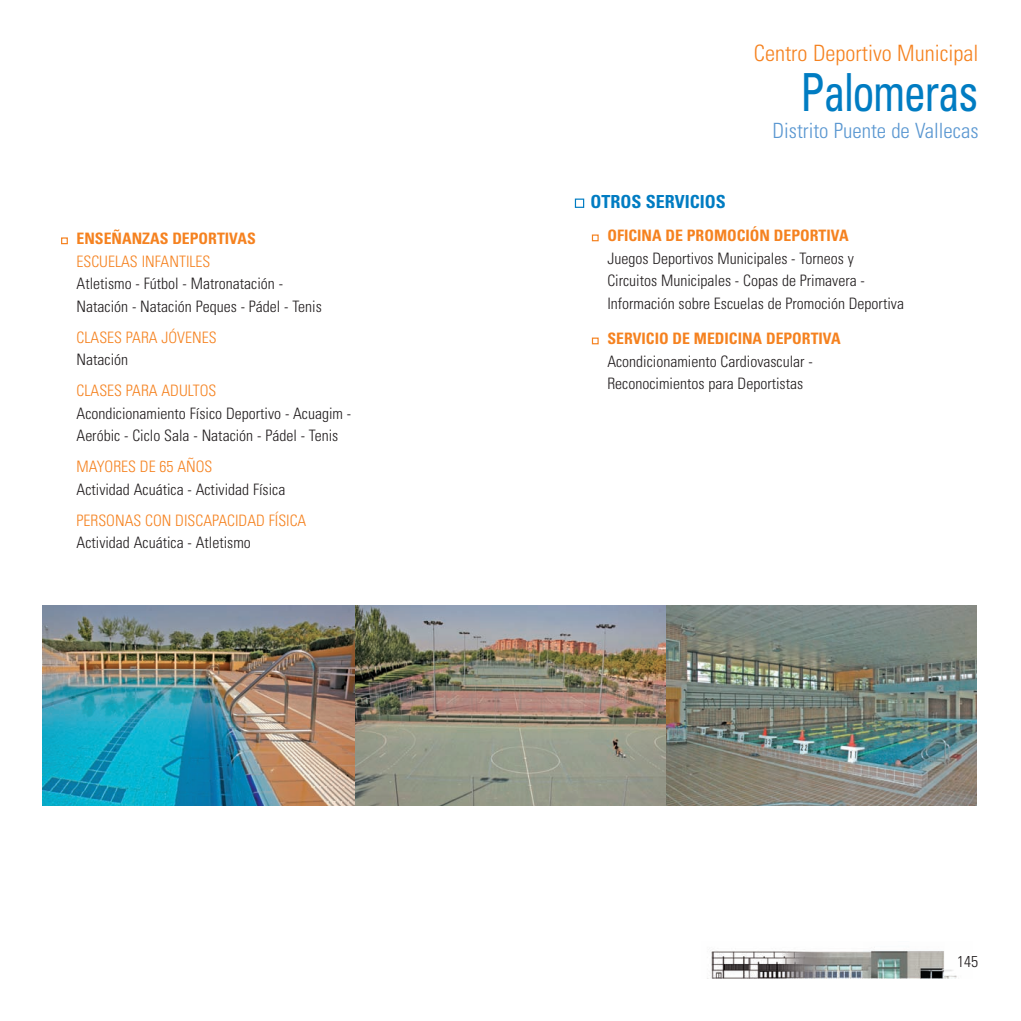
<style>
.page{position:relative;width:1021px;height:1021px;background:#fff}
.page>*{position:absolute;margin:0;border:0;box-sizing:border-box;transform-origin:0 0}
.t1{font:condensed 52.5px "Univers";letter-spacing:-.035em;color:#007cc2;scale:.85 1}
.t2{font:300 condensed 22.5px "Univers";color:#f58220}
.t3{font:300 condensed 21px "Univers";color:#5a97d1}
.t4{font:700 condensed 18px "Univers";color:#007cc2}
.t5{font:300 condensed 15.75px/22.5px "Univers";color:#231f20}
.t6{font:300 condensed 15.75px "Univers";color:#f58220}
.t7{font:700 condensed 15.75px "Univers";color:#f58220}
</style>
<div class="page">
<div style="left:61px;top:237px;width:7px;height:7px;border:1px solid #f58220"></div>
<img style="left:710px;top:950px;width:247px;height:28px">
<div style="left:592px;top:337px;width:6px;height:7px;border:1px solid #f58220"></div>
<div style="left:592px;top:234px;width:6px;height:7px;border:1px solid #f58220"></div>
<div style="left:575px;top:198px;width:9px;height:10px;border:1px solid #007cc2"></div>
<img style="left:665px;top:606px;width:311px;height:199px">
<img style="left:354px;top:606px;width:311px;height:199px">
<img style="left:43px;top:606px;width:311px;height:199px">
<p class="t7" style="left:77px;top:233px;width:181px">ENSEÑANZAS DEPORTIVAS</p>
<p class="t6" style="left:77px;top:255px;width:135px">ESCUELAS INFANTILES</p>
<p class="t5" style="left:77px;top:274px;width:247px">Atletismo - Fútbol - Matronatación -<br>Natación - Natación Peques - Pádel - Tenis</p>
<p class="t6" style="left:77px;top:331px;width:142px">CLASES PARA JÓVENES</p>
<p class="t5" style="left:77px;top:350px;width:53px">Natación</p>
<p class="t6" style="left:77px;top:385px;width:141px">CLASES PARA ADULTOS</p>
<p class="t5" style="left:77px;top:403px;width:276px">Acondicionamiento Físico Deportivo - Acuagim -<br>Aeróbic - Ciclo Sala - Natación - Pádel - Tenis</p>
<p class="t6" style="left:77px;top:461px;width:137px">MAYORES DE 65 AÑOS</p>
<p class="t5" style="left:77px;top:479px;width:210px">Actividad Acuática - Actividad Física</p>
<p class="t6" style="left:77px;top:514px;width:231px">PERSONAS CON DISCAPACIDAD FÍSICA</p>
<p class="t5" style="left:77px;top:533px;width:176px">Actividad Acuática - Atletismo</p>
<h2 class="t2" style="left:753px;top:45px;width:226px">Centro Deportivo Municipal</h2>
<h1 class="t1" style="left:800px;top:73px;width:211px">Palomeras</h1>
<h3 class="t3" style="left:772px;top:123px;width:207px">Distrito Puente de Vallecas</h3>
<p class="t4" style="left:590px;top:195px;width:137px">OTROS SERVICIOS</p>
<p class="t7" style="left:607px;top:230px;width:243px">OFICINA DE PROMOCIÓN DEPORTIVA</p>
<p class="t5" style="left:607px;top:248px;width:298px">Juegos Deportivos Municipales - Torneos y<br>Circuitos Municipales - Copas de Primavera -<br>Información sobre Escuelas de Promoción Deportiva</p>
<p class="t7" style="left:607px;top:333px;width:235px">SERVICIO DE MEDICINA DEPORTIVA</p>
<p class="t5" style="left:607px;top:351px;width:207px">Acondicionamiento Cardiovascular -<br>Reconocimientos para Deportistas</p>
<p class="t5" style="left:957px;top:951px;width:22px">145</p>
</div>
